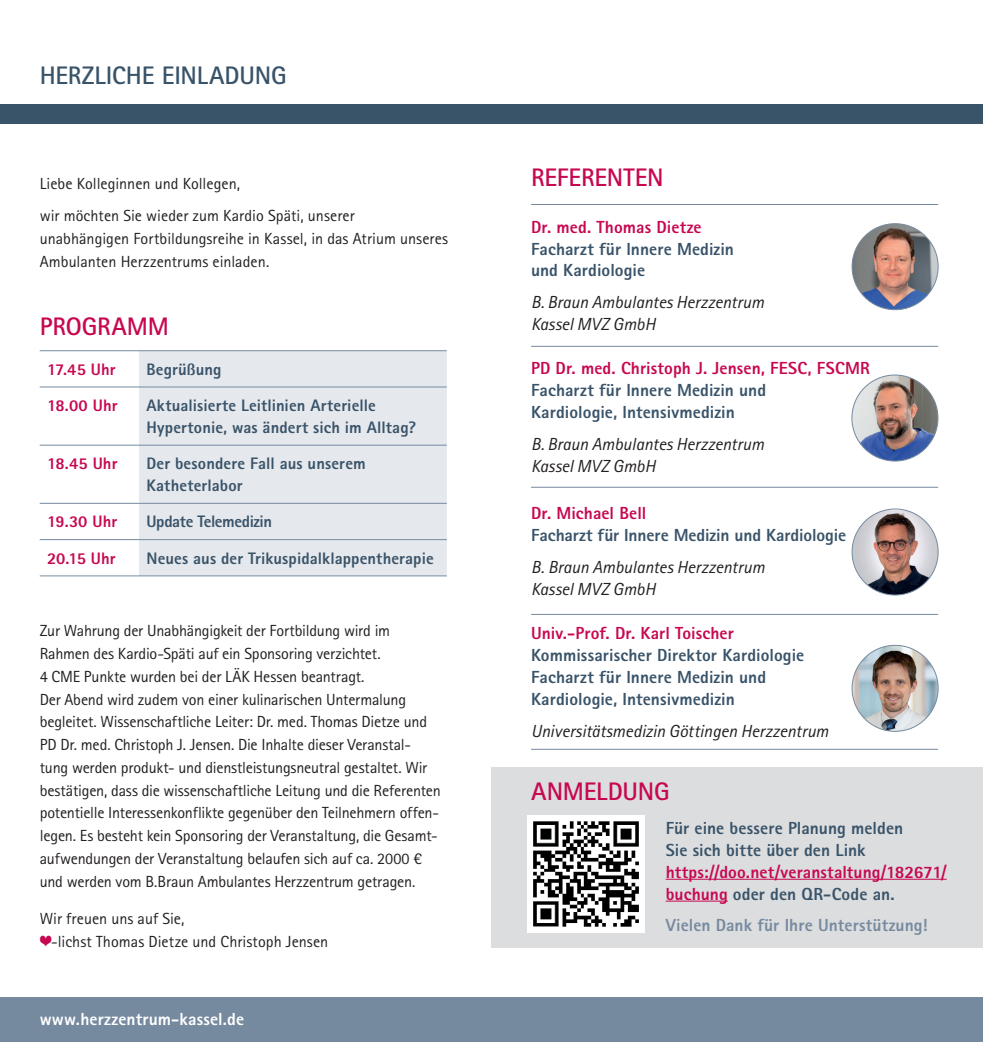
<style>
.page{position:relative;width:983px;height:1042px;background:#fff}
.page>*{position:absolute;margin:0;border:0;box-sizing:border-box;transform-origin:0 0}
.t1{font:700 25.38px "Rotis Sans Serif Pro";letter-spacing:-.005em;color:#c70851}
.t2{font:700 25.38px "Rotis Sans Serif Pro";letter-spacing:-.005em;color:#395369}
.t3{font:800 17.5px/21.9px "Rotis Sans Serif Pro";color:#395369}
.t4{font:italic 17.5px/21.9px "Rotis Sans Serif Pro";letter-spacing:-.005em;color:#231f20}
.t5{font:800 17.5px/21.9px "Rotis Sans Serif Pro";letter-spacing:.005em;color:#c70851}
.t6{font:800 17.5px "Rotis Sans Serif Pro";color:#768a9f}
.t7{font:800 17.5px "Rotis Sans Serif Pro";letter-spacing:.005em;color:#fff}
.t8{font:800 16.62px/21.9px "Rotis Sans Serif Pro";letter-spacing:.005em;color:#395369}
.t9{font:800 16.62px "Rotis Sans Serif Pro";letter-spacing:.005em;color:#c70851}
.t10{font:800 16.62px "Rotis Sans Serif Pro";letter-spacing:-.025em;color:#395369}
.t11{font:16.1px/22.8px "Rotis Sans Serif Pro";letter-spacing:-.01em;color:#231f20}
.s1{color:#c70851}
.s2{color:#395369}
</style>
<div class="page">
<div style="left:491px;top:767px;width:491px;height:180px;background:#dcdddf"></div>
<div style="left:139px;top:351px;width:307px;height:224px;background:#e5e8ec"></div>
<hr style="left:40px;top:386px;width:99px;height:1px;background:#768a9f">
<hr style="left:139px;top:386px;width:307px;height:1px;background:#768a9f">
<hr style="left:40px;top:445px;width:99px;height:1px;background:#768a9f">
<hr style="left:139px;top:445px;width:307px;height:1px;background:#768a9f">
<hr style="left:40px;top:503px;width:99px;height:1px;background:#768a9f">
<hr style="left:139px;top:503px;width:307px;height:1px;background:#768a9f">
<hr style="left:40px;top:539px;width:99px;height:1px;background:#768a9f">
<hr style="left:139px;top:539px;width:307px;height:1px;background:#768a9f">
<hr style="left:40px;top:575px;width:99px;height:1px;background:#768a9f">
<hr style="left:139px;top:575px;width:307px;height:1px;background:#768a9f">
<hr style="left:40px;top:350px;width:99px;height:1px;background:#768a9f">
<hr style="left:139px;top:350px;width:307px;height:1px;background:#768a9f">
<hr style="left:531px;top:204px;width:406px;height:1px;background:#768a9f">
<hr style="left:531px;top:346px;width:406px;height:1px;background:#768a9f">
<hr style="left:531px;top:487px;width:406px;height:1px;background:#768a9f">
<hr style="left:531px;top:614px;width:406px;height:1px;background:#768a9f">
<hr style="left:531px;top:749px;width:406px;height:1px;background:#768a9f">
<img style="left:851px;top:224px;width:86px;height:86px;border-radius:43px">
<img style="left:851px;top:375px;width:86px;height:86px;border-radius:43px">
<img style="left:853px;top:510px;width:84px;height:85px">
<div style="left:0;top:997px;width:982px;height:45px;background:#768a9f"></div>
<div style="left:0;top:104px;width:982px;height:20px;background:#395369"></div>
<img style="left:528px;top:815px;width:116px;height:118px">
<hr style="left:665px;top:879px;width:281px;height:1px;background:#c70851">
<hr style="left:665px;top:900px;width:62px;height:1px;background:#c70851">
<img style="left:851px;top:645px;width:86px;height:86px;border-radius:42px">
<h1 class="t2" style="left:40px;top:60px;width:248px">HERZLICHE EINLADUNG</h1>
<p class="t11" style="left:40px;top:167px;width:316px;line-height:32.7px">Liebe Kolleginnen und Kollegen,<br>wir möchten Sie wieder zum Kardio Späti, unserer</p>
<p class="t11" style="left:40px;top:227px;width:410px">unabhängigen Fortbildungsreihe in Kassel, in das Atrium unseres<br>Ambulanten Herzzentrums einladen.</p>
<h1 class="t1" style="left:40px;top:310px;width:131px">PROGRAMM</h1>
<p class="t9" style="left:47px;top:358px;width:70px">17.45 Uhr</p>
<p class="t8" style="left:146px;top:358px;width:77px">Begrüßung</p>
<p class="t9" style="left:47px;top:395px;width:72px">18.00 Uhr</p>
<p class="t8" style="left:146px;top:394px;width:271px">Aktualisierte Leitlinien Arterielle<br>Hypertonie, was ändert sich im Alltag?</p>
<p class="t9" style="left:47px;top:453px;width:72px">18.45 Uhr</p>
<p class="t8" style="left:146px;top:452px;width:221px">Der besondere Fall aus unserem<br>Katheterlabor</p>
<p class="t9" style="left:47px;top:511px;width:72px">19.30 Uhr</p>
<p class="t10" style="left:146px;top:511px;width:127px">Update Telemedizin</p>
<p class="t9" style="left:47px;top:547px;width:70px">20.15 Uhr</p>
<p class="t8" style="left:146px;top:547px;width:289px">Neues aus der Trikuspidalklappentherapie</p>
<p class="t11" style="left:40px;top:619px;width:402px">Zur Wahrung der Unabhängigkeit der Fortbildung wird im Rahmen des Kardio-Späti auf ein Sponsoring verzichtet.<br>4 CME Punkte wurden bei der LÄK Hessen beantragt.<br>Der Abend wird zudem von einer kulinarischen Untermalung begleitet. Wissenschaftliche Leiter: Dr. med. Thomas Dietze und PD Dr. med. Christoph J. Jensen. Die Inhalte dieser Veranstal&shy;tung werden produkt- und dienstleistungsneutral gestaltet. Wir bestätigen, dass die wissenschaftliche Leitung und die Referenten potentielle Interessenkonflikte gegenüber den Teilnehmern offen&shy;legen. Es besteht kein Sponsoring der Veranstaltung, die Gesamt&shy;aufwendungen der Veranstaltung belaufen sich auf ca. 2000 € und werden vom B.Braun Ambulantes Herzzentrum getragen.</p>
<p class="t11" style="left:40px;top:907px;width:290px">Wir freuen uns auf Sie,<br><span class="s1">❤</span>-lichst Thomas Dietze und Christoph Jensen</p>
<p class="t7" style="left:40px;top:1007px;width:206px">www.herzzentrum-kassel.de</p>
<h1 class="t1" style="left:531px;top:161px;width:134px">REFERENTEN</h1>
<p class="t5" style="left:531px;top:216px;width:172px">Dr. med. Thomas Dietze</p>
<p class="t3" style="left:531px;top:238px;width:204px">Facharzt für Innere Medizin und Kardiologie</p>
<p class="t4" style="left:531px;top:292px;width:234px">B. Braun Ambulantes Herzzentrum<br>Kassel MVZ GmbH</p>
<p class="t5" style="left:531px;top:357px;width:340px">PD Dr. med. Christoph J. Jensen, FESC, FSCMR</p>
<p class="t3" style="left:531px;top:379px;width:237px">Facharzt für Innere Medizin und<br>Kardiologie, Intensivmedizin</p>
<p class="t4" style="left:531px;top:433px;width:234px">B. Braun Ambulantes Herzzentrum<br>Kassel MVZ GmbH</p>
<p class="t5" style="left:531px;top:502px;width:117px">Dr. Michael Bell</p>
<p class="t3" style="left:531px;top:524px;width:316px">Facharzt für Innere Medizin und Kardiologie</p>
<p class="t4" style="left:531px;top:556px;width:235px">B. Braun Ambulantes Herzzentrum<br>Kassel MVZ GmbH</p>
<p class="t5" style="left:531px;top:622px;width:204px">Univ.-Prof. Dr. Karl Toischer</p>
<p class="t3" style="left:531px;top:644px;width:275px">Kommissarischer Direktor Kardiologie<br>Facharzt für Innere Medizin und<br>Kardiologie, Intensivmedizin</p>
<p class="t4" style="left:531px;top:720px;width:299px">Universitätsmedizin Göttingen Herzzentrum</p>
<h1 class="t1" style="left:531px;top:775px;width:140px">ANMELDUNG</h1>
<p class="t3" style="left:665px;top:817px;width:239px">Für eine bessere Planung melden<br>Sie sich bitte über den Link</p>
<p class="t5" style="left:665px;top:860px;width:282px">https://doo.net/veranstaltung/182671/ buchung <span class="s2">oder den QR-Code an.</span></p>
<p class="t6" style="left:665px;top:914px;width:263px">Vielen Dank für Ihre Unterstützung!</p>
</div>
